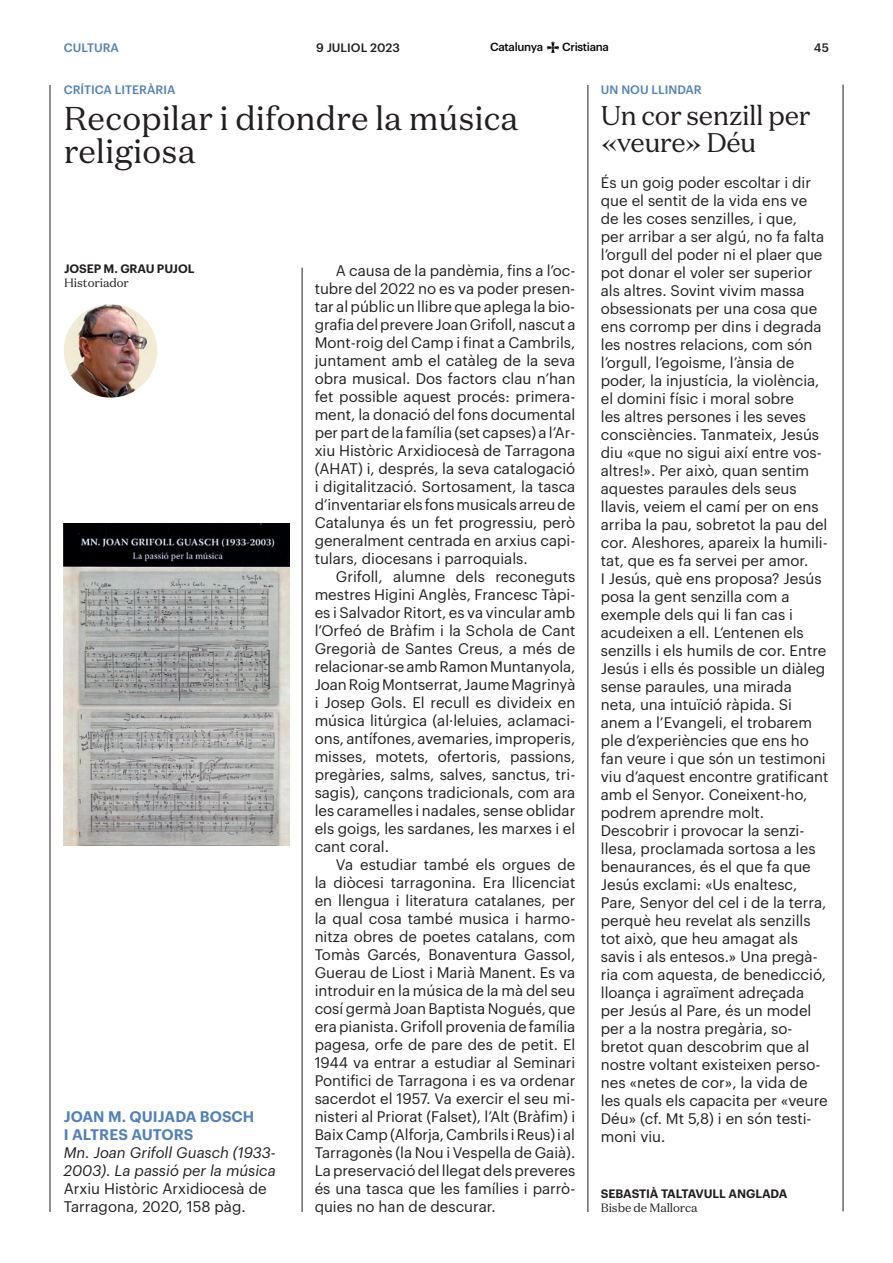
<style>
.page{position:relative;width:893px;height:1263px;background:#fff}
.page>*{position:absolute;margin:0;border:0;box-sizing:border-box;transform-origin:0 0}
.t1{font:33px/33px "Domaine Text";color:#231f20}
.t2{font:27px/27px "Domaine Text";letter-spacing:-.02em;color:#231f20}
.t3{font:15px/18px "Graphik";color:#231f20;text-align:justify}
.t4{font:italic 15px/18px "Graphik";color:#231f20}
.t5{font:600 15px/18px "Graphik";letter-spacing:.005em;color:#5181b8}
.t6{font:600 12px "Graphik";letter-spacing:-.01em;color:#231f20}
.t7{font:500 12px "Graphik";color:#5181b8}
.t8{font:12px "Domaine Text";letter-spacing:-.01em;color:#231f20}
.t9{font:500 12px "Graphik";color:#231f20}
.t10{font:500 11.55px "Graphik";letter-spacing:-.03em;color:#07090c}
</style>
<div class="page">
<hr style="left:843px;top:85px;width:1px;height:1126px;background:#231f20">
<hr style="left:50px;top:85px;width:1px;height:1127px;background:#231f20">
<svg style="left:547px;top:42px;width:12px;height:11px"></svg>
<hr style="left:302px;top:268px;width:1px;height:944px;background:#231f20">
<hr style="left:588px;top:85px;width:1px;height:1127px;background:#231f20">
<img style="left:64px;top:304px;width:93px;height:94px;border-radius:47px">
<img style="left:63px;top:524px;width:226px;height:321px">
<p class="t7" style="left:64px;top:39px;width:57px">CULTURA</p>
<p class="t7" style="left:64px;top:81px;width:113px">CRÍTICA LITERÀRIA</p>
<p class="t9" style="left:316px;top:38px;width:85px">9 JULIOL 2023</p>
<p class="t10" style="left:490px;top:38px;width:54px">Catalunya</p>
<p class="t10" style="left:562px;top:38px;width:48px">Cristiana</p>
<p class="t9" style="left:814px;top:38px;width:17px">45</p>
<p class="t7" style="left:601px;top:81px;width:102px">UN NOU LLINDAR</p>
<h1 class="t1" style="left:64px;top:101px;width:456px">Recopilar i difondre la música religiosa</h1>
<p class="t6" style="left:64px;top:260px;width:132px">JOSEP M. GRAU PUJOL</p>
<p class="t8" style="left:64px;top:275px;width:66px">Historiador</p>
<p class="t5" style="left:64px;top:1106px;width:192px">JOAN M. QUIJADA BOSCH<br>I ALTRES AUTORS</p>
<p class="t4" style="left:64px;top:1142px;width:214px">Mn. Joan Grifoll Guasch (1933-<br>2003). La passió per la música</p>
<p class="t3" style="left:64px;top:1178px;width:204px">Arxiu Històric Arxidiocesà de<br>Tarragona, 2020, 158 pàg.</p>
<p class="t3" style="left:315px;top:260px;width:262px;text-indent:21px">A causa de la pandèmia, fins a l’oc&shy;tubre del 2022 no es va poder presen&shy;tar al públic un llibre que aplega la bio&shy;grafia del prevere Joan Grifoll, nascut a Mont-roig del Camp i finat a Cambrils, juntament amb el catàleg de la seva obra musical. Dos factors clau n’han fet possible aquest procés: primera&shy;ment, la donació del fons documental per part de la família (set capses) a l’Ar&shy;xiu Històric Arxidiocesà de Tarragona (AHAT) i, després, la seva catalogació i digitalització. Sortosament, la tasca d’inventariar els fons musicals arreu de Catalunya és un fet progressiu, però generalment centrada en arxius capi&shy;tulars, diocesans i parroquials.</p>
<p class="t3" style="left:315px;top:566px;width:262px;text-indent:21px">Grifoll, alumne dels reconeguts mestres Higini Anglès, Francesc Tàpi&shy;es i Salvador Ritort, es va vincular amb l’Orfeó de Bràfim i la Schola de Cant Gregorià de Santes Creus, a més de relacionar-se amb Ramon Muntanyola, Joan Roig Montserrat, Jaume Magrinyà i Josep Gols. El recull es divideix en música litúrgica (al·leluies, aclamaci&shy;ons, antífones, avemaries, improperis, misses, motets, ofertoris, passions, pregàries, salms, salves, sanctus, tri&shy;sagis), cançons tradicionals, com ara les caramelles i nadales, sense oblidar els goigs, les sardanes, les marxes i el cant coral.</p>
<p class="t3" style="left:315px;top:854px;width:262px;text-indent:21px">Va estudiar també els orgues de la diòcesi tarragonina. Era llicenciat en llengua i literatura catalanes, per la qual cosa també musica i harmo&shy;nitza obres de poetes catalans, com Tomàs Garcés, Bonaventura Gassol, Guerau de Liost i Marià Manent. Es va introduir en la música de la mà del seu cosí germà Joan Baptista Nogués, que era pianista. Grifoll provenia de família pagesa, orfe de pare des de petit. El 1944 va entrar a estudiar al Seminari Pontifici de Tarragona i es va ordenar sacerdot el 1957. Va exercir el seu mi&shy;nisteri al Priorat (Falset), l’Alt (Bràfim) i Baix Camp (Alforja, Cambrils i Reus) i al Tarragonès (la Nou i Vespella de Gaià).<br>La preservació del llegat dels preveres és una tasca que les famílies i parrò&shy;quies no han de descurar.</p>
<h2 class="t2" style="left:601px;top:102px;width:211px">Un cor senzill per «veure» Déu</h2>
<p class="t3" style="left:601px;top:172px;width:229px;text-align:left">És un goig poder escoltar i dir que el sentit de la vida ens ve de les coses senzilles, i que,<br>per arribar a ser algú, no fa falta l’orgull del poder ni el plaer que pot donar el voler ser superior als altres. Sovint vivim massa obsessionats per una cosa que ens corromp per dins i degrada les nostres relacions, com són l’orgull, l’egoisme, l’ànsia de poder, la injustícia, la violència, el domini físic i moral sobre<br>les altres persones i les seves consciències. Tanmateix, Jesús diu «que no sigui així entre vos&shy;altres!». Per això, quan sentim aquestes paraules dels seus llavis, veiem el camí per on ens arriba la pau, sobretot la pau del cor. Aleshores, apareix la humili&shy;tat, que es fa servei per amor.<br>I Jesús, què ens proposa? Jesús posa la gent senzilla com a exemple dels qui li fan cas i acudeixen a ell. L’entenen els senzills i els humils de cor. Entre<br>Jesús i ells és possible un diàleg sense paraules, una mirada neta, una intuïció ràpida. Si anem a l’Evangeli, el trobarem ple d’experiències que ens ho fan veure i que són un testimoni viu d’aquest encontre gratificant amb el Senyor. Coneixent-ho, podrem aprendre molt.<br>Descobrir i provocar la senzi&shy;llesa, proclamada sortosa a les benaurances, és el que fa que<br>Jesús exclami: «Us enaltesc,<br>Pare, Senyor del cel i de la terra, perquè heu revelat als senzills tot això, que heu amagat als savis i als entesos.» Una pregà&shy;ria com aquesta, de benedicció, lloança i agraïment adreçada per Jesús al Pare, és un model per a la nostra pregària, so&shy;bretot quan descobrim que al nostre voltant existeixen perso&shy;nes «netes de cor», la vida de les quals els capacita per «veure<br>Déu» (cf. Mt 5,8) i en són testi&shy;moni viu.</p>
<p class="t6" style="left:601px;top:1185px;width:188px">SEBASTIÀ TALTAVULL ANGLADA</p>
<p class="t8" style="left:601px;top:1200px;width:98px">Bisbe de Mallorca</p>
</div>
